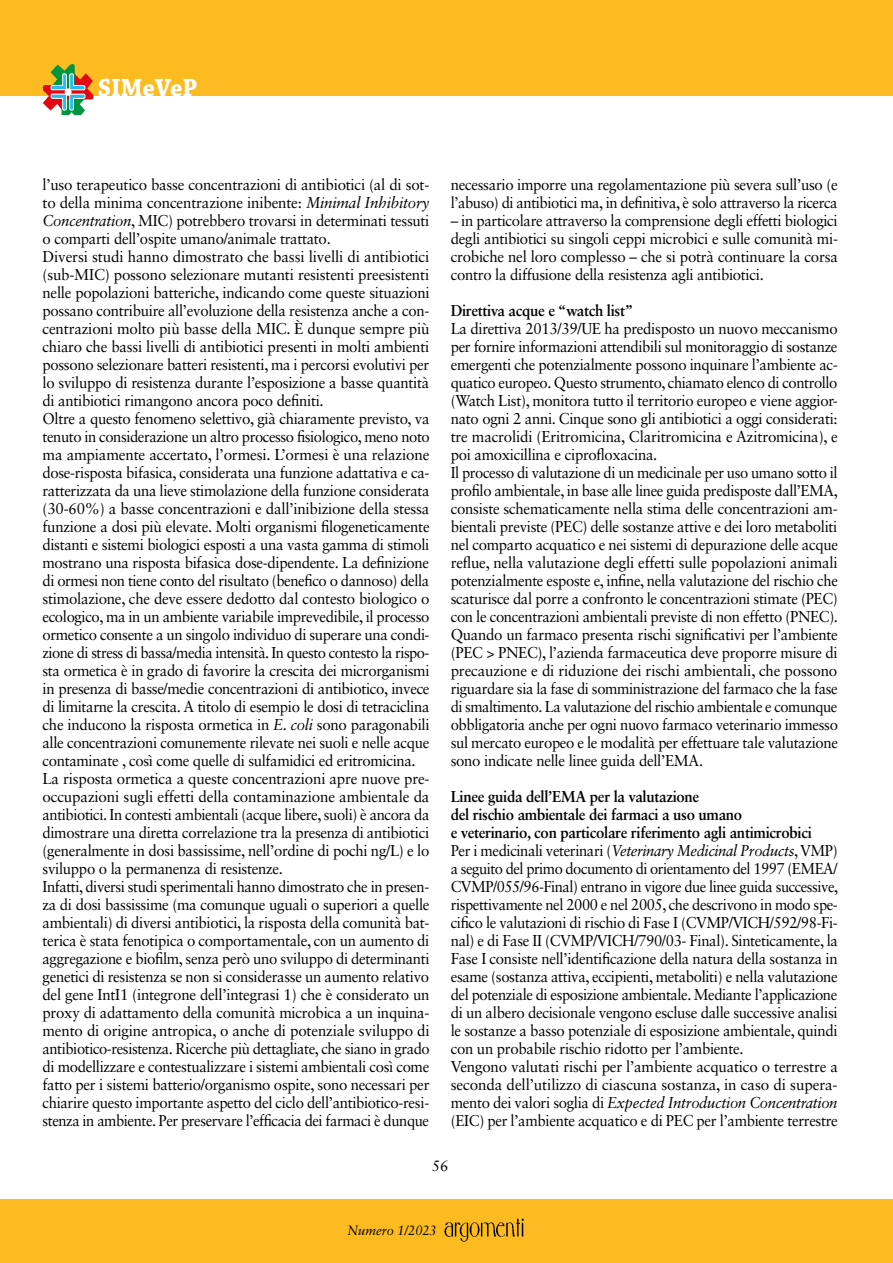
<style>
.page{position:relative;width:893px;height:1263px;background:#fff}
.page>*{position:absolute;margin:0;border:0;box-sizing:border-box;transform-origin:0 0}
.t1{font:700 26.25px "Chaparral Pro";color:#fff;scale:.95 1}
.t2{font:15.75px/18px "Sabon LT Std";letter-spacing:-.02em;color:#000;scale:.96 1}
.t3{font:15.75px/18px "Sabon LT Std";letter-spacing:-.02em;color:#000;scale:.95 1}
.t4{font:15.75px/18px "Sabon LT Std";letter-spacing:-.02em;color:#000;scale:.94 1}
.t5{font:700 15.75px "Sabon LT Std";letter-spacing:-.02em;color:#000;scale:.95 1}
.t6{font:15px "Sabon LT Std";color:#000}
.t7{font:italic 13.5px "Sabon LT Std";color:#000;scale:.95 1}
.s1{font-style:italic}
.s2{font-weight:700}
</style>
<div class="page">
<div style="left:0;top:0;width:893px;height:96px;background:#fbbb21"></div>
<svg style="left:43px;top:64px;width:51px;height:51px"></svg>
<div style="left:65px;top:88px;width:7px;height:8px;background:#fff;border-radius:50%"></div>
<div style="left:0;top:1199px;width:893px;height:64px;background:#fbbb21"></div>
<img style="left:444px;top:1218px;width:80px;height:24px">
<h1 class="t1" style="left:98px;top:72px;width:107px">SIMeVeP</h1>
<p class="t2" style="left:43px;top:175px;width:405px">l’uso terapeutico basse concentrazioni di antibiotici (al di sot&shy;to della minima concentrazione inibente: <span class="s1">Minimal Inhibitory Concentration</span>, MIC) potrebbero trovarsi in determinati tessuti o comparti dell’ospite umano/animale trattato.<br>Diversi studi hanno dimostrato che bassi livelli di antibiotici (sub-MIC) possono selezionare mutanti resistenti preesistenti nelle popolazioni batteriche, indicando come queste situazioni possano contribuire all’evoluzione della resistenza anche a con&shy;centrazioni molto più basse della MIC. È dunque sempre più chiaro che bassi livelli di antibiotici presenti in molti ambienti possono selezionare batteri resistenti, ma i percorsi evolutivi per lo sviluppo di resistenza durante l’esposizione a basse quantità di antibiotici rimangono ancora poco definiti.<br>Oltre a questo fenomeno selettivo, già chiaramente previsto, va tenuto in considerazione un altro processo fisiologico, meno noto ma ampiamente accertato, l’ormesi. L’ormesi è una relazione dose-risposta bifasica, considerata una funzione adattativa e ca&shy;ratterizzata da una lieve stimolazione della funzione considerata (30-60%) a basse concentrazioni e dall’inibizione della stessa funzione a dosi più elevate. Molti organismi filogeneticamente distanti e sistemi biologici esposti a una vasta gamma di stimoli mostrano una risposta bifasica dose-dipendente. La definizione di ormesi non tiene conto del risultato (benefico o dannoso) della stimolazione, che deve essere dedotto dal contesto biologico o ecologico, ma in un ambiente variabile imprevedibile, il processo ormetico consente a un singolo individuo di superare una condi&shy;zione di stress di bassa/media intensità. In questo contesto la rispo&shy;sta ormetica è in grado di favorire la crescita dei microrganismi in presenza di basse/medie concentrazioni di antibiotico, invece di limitarne la crescita. A titolo di esempio le dosi di tetraciclina che inducono la risposta ormetica in <span class="s1">E. coli</span> sono paragonabili alle concentrazioni comunemente rilevate nei suoli e nelle acque contaminate , così come quelle di sulfamidici ed eritromicina.<br>La risposta ormetica a queste concentrazioni apre nuove pre&shy;occupazioni sugli effetti della contaminazione ambientale da antibiotici. In contesti ambientali (acque libere, suoli) è ancora da dimostrare una diretta correlazione tra la presenza di antibiotici (generalmente in dosi bassissime, nell’ordine di pochi ng/L) e lo sviluppo o la permanenza di resistenze.<br>Infatti, diversi studi sperimentali hanno dimostrato che in presen&shy;za di dosi bassissime (ma comunque uguali o superiori a quelle ambientali) di diversi antibiotici, la risposta della comunità bat&shy;terica è stata fenotipica o comportamentale, con un aumento di aggregazione e biofilm, senza però uno sviluppo di determinanti genetici di resistenza se non si considerasse un aumento relativo del gene IntI1 (integrone dell’integrasi 1) che è considerato un proxy di adattamento della comunità microbica a un inquina&shy;mento di origine antropica, o anche di potenziale sviluppo di antibiotico-resistenza. Ricerche più dettagliate, che siano in grado di modellizzare e contestualizzare i sistemi ambientali così come fatto per i sistemi batterio/organismo ospite, sono necessari per chiarire questo importante aspetto del ciclo dell’antibiotico-resi&shy;stenza in ambiente. Per preservare l’efficacia dei farmaci è dunque</p>
<p class="t3" style="left:451px;top:175px;width:409px">necessario imporre una regolamentazione più severa sull’uso (e l’abuso) di antibiotici ma, in definitiva, è solo attraverso la ricerca</p>
<p class="t3" style="left:451px;top:211px;width:409px;text-align:justify">– in particolare attraverso la comprensione degli effetti biologici degli antibiotici su singoli ceppi microbici e sulle comunità mi&shy;crobiche nel loro complesso – che si potrà continuare la corsa contro la diffusione della resistenza agli antibiotici.</p>
<p class="t5" style="left:451px;top:301px;width:193px">Direttiva acque e “watch list”</p>
<p class="t3" style="left:451px;top:320px;width:409px">La direttiva 2013/39/UE ha predisposto un nuovo meccanismo per fornire informazioni attendibili sul monitoraggio di sostanze emergenti che potenzialmente possono inquinare l’ambiente ac&shy;quatico europeo. Questo strumento, chiamato elenco di controllo (Watch List), monitora tutto il territorio europeo e viene aggior&shy;nato ogni 2 anni. Cinque sono gli antibiotici a oggi considerati: tre macrolidi (Eritromicina, Claritromicina e Azitromicina), e poi amoxicillina e ciprofloxacina.<br>Il processo di valutazione di un medicinale per uso umano sotto il profilo ambientale, in base alle linee guida predisposte dall’EMA, consiste schematicamente nella stima delle concentrazioni am&shy;bientali previste (PEC) delle sostanze attive e dei loro metaboliti nel comparto acquatico e nei sistemi di depurazione delle acque reflue, nella valutazione degli effetti sulle popolazioni animali potenzialmente esposte e, infine, nella valutazione del rischio che scaturisce dal porre a confronto le concentrazioni stimate (PEC) con le concentrazioni ambientali previste di non effetto (PNEC).<br>Quando un farmaco presenta rischi significativi per l’ambiente (PEC &gt; PNEC), l’azienda farmaceutica deve proporre misure di precauzione e di riduzione dei rischi ambientali, che possono riguardare sia la fase di somministrazione del farmaco che la fase di smaltimento. La valutazione del rischio ambientale e comunque obbligatoria anche per ogni nuovo farmaco veterinario immesso sul mercato europeo e le modalità per effettuare tale valutazione sono indicate nelle linee guida dell’EMA.</p>
<p class="t4" style="left:451px;top:788px;width:414px"><span class="s2">Linee guida dell’EMA per la valutazione<br>del rischio ambientale dei farmaci a uso umano<br>e veterinario, con particolare riferimento agli antimicrobici<br></span>Per i medicinali veterinari (<span class="s1">Veterinary Medicinal Products</span>, VMP) a seguito del primo documento di orientamento del 1997 (EMEA/ CVMP/055/96-Final) entrano in vigore due linee guida successive, rispettivamente nel 2000 e nel 2005, che descrivono in modo spe&shy;cifico le valutazioni di rischio di Fase I (CVMP/VICH/592/98-Fi&shy;nal) e di Fase II (CVMP/VICH/790/03- Final). Sinteticamente, la Fase I consiste nell’identificazione della natura della sostanza in esame (sostanza attiva, eccipienti, metaboliti) e nella valutazione del potenziale di esposizione ambientale. Mediante l’applicazione di un albero decisionale vengono escluse dalle successive analisi le sostanze a basso potenziale di esposizione ambientale, quindi con un probabile rischio ridotto per l’ambiente.<br>Vengono valutati rischi per l’ambiente acquatico o terrestre a seconda dell’utilizzo di ciascuna sostanza, in caso di supera&shy;mento dei valori soglia di <span class="s1">Expected Introduction Concentration </span>(EIC) per l’ambiente acquatico e di PEC per l’ambiente terrestre</p>
<p class="t6" style="left:432px;top:1157px;width:18px">56</p>
<p class="t7" style="left:348px;top:1222px;width:95px">Numero 1/2023</p>
</div>
